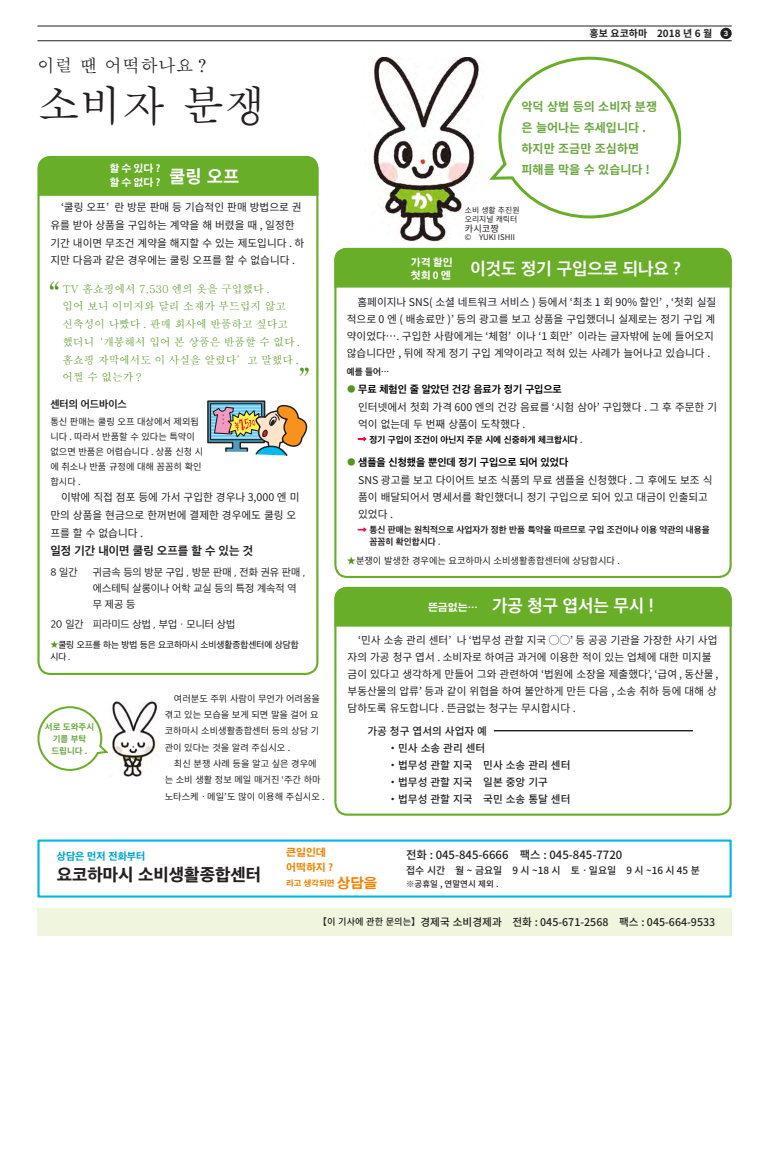
<style>
.page{position:relative;width:772px;height:1151px;background:#fff}
.page>*{position:absolute;margin:0;border:0;box-sizing:border-box;transform-origin:0 0}
.t1{font:42.5px "Apple Myungjo";color:#231f20}
.t2{font:500 34.7px "Adobe Myungjo Std";color:#56941f}
.t3{font:700 17.7px "Apple SD Gothic Neo";color:#fff}
.t4{font:800 17.7px "Apple SD Gothic Neo";color:#231f20}
.t5{font:17.7px "Apple Myungjo";color:#231f20}
.t6{font:700 17.7px "Source Han Sans KR";color:#fff}
.t7{font:700 12px/21.1px "Source Han Sans KR";color:#6ca743}
.t8{font:700 12px "Apple SD Gothic Neo";color:#231f20}
.t9{font:500 11.3px "Source Han Sans KR";color:#231f20}
.t10{font:10.6px/17px "Source Han Sans KR";color:#231f20}
.t11{font:500 10.6px "Source Han Sans KR";color:#231f20}
.t12{font:500 10.6px/17.7px "Adobe Myungjo Std";color:#56941f}
.t13{font:10.6px/16.3px "Apple SD Gothic Neo";color:#231f20}
.t14{font:700 10.6px "Apple SD Gothic Neo";color:#000}
.t15{font:800 10.6px "Apple SD Gothic Neo";color:#00a7cb}
.t16{font:700 10.6px "Apple SD Gothic Neo";color:#231f20}
.t17{font:500 9.9px "Source Han Sans KR";color:#231f20}
.t18{font:700 9.9px "Adobe Gothic Std";color:#fff}
.t19{font:700 9.9px "Source Han Sans KR";color:#231f20}
.t20{font:700 9.9px "Adobe Gothic Std";color:#f08300}
.t21{font:9.2px/16.3px "Source Han Sans KR";color:#231f20}
.t22{font:700 9.2px/12.1px "Apple SD Gothic Neo";color:#231f20}
.t23{font:9.2px/11.3px "Apple SD Gothic Neo";color:#000}
.t24{font:700 9.2px "Apple SD Gothic Neo";color:#000}
.t25{font:700 8.5px/12.1px "Source Han Sans KR";color:#6ca743;text-align:center}
.t26{font:500 8.5px "Source Han Sans KR";color:#231f20}
.t27{font:7.8px "Source Han Sans KR";color:#231f20}
.t28{font:700 7.8px "Adobe Gothic Std";color:#f08300}
.t29{font:700 7.1px "Source Han Sans KR";color:#fff}
.s1{color:#56941f}
.s2{color:#ff003e}
.s3{font-size:13.5px}
.s4{font-size:9.2px}
</style>
<div class="page">
<hr style="left:37px;top:26px;width:694px;height:1px;background:#231f20">
<hr style="left:37px;top:40px;width:694px;height:1px;background:#231f20">
<svg style="left:719px;top:28px;width:12px;height:11px"></svg>
<img style="left:372px;top:57px;width:109px;height:184px">
<svg style="left:489px;top:56px;width:193px;height:163px"></svg>
<div style="left:37px;top:156px;width:281px;height:519px;border:2px solid #68ae28;border-radius:12px"></div>
<div style="left:334px;top:248px;width:397px;height:330px;border:2px solid #68ae28;border-radius:12px"></div>
<div style="left:334px;top:587px;width:397px;height:229px;border:2px solid #68ae28;border-radius:12px"></div>
<svg style="left:37px;top:706px;width:71px;height:65px"></svg>
<img style="left:112px;top:701px;width:47px;height:76px">
<svg style="left:207px;top:400px;width:100px;height:56px"></svg>
<div style="left:37px;top:839px;width:694px;height:59px;border:2px solid #03b8df"></div>
<div style="left:37px;top:908px;width:694px;height:27px;background:#f0f6de"></div>
<div style="left:38px;top:156px;width:280px;height:40px;background:#68ae28"></div>
<div style="left:334px;top:587px;width:397px;height:40px;background:#68ae28"></div>
<div style="left:334px;top:248px;width:397px;height:40px;background:#68ae28"></div>
<svg style="left:357px;top:437px;width:9px;height:4px"></svg>
<svg style="left:357px;top:527px;width:9px;height:5px"></svg>
<hr style="left:493px;top:730px;width:199px;height:1px;background:#231f20">
<p class="t5" style="left:38px;top:56px;width:170px">이럴 땐 어떡하나요 ?</p>
<p class="t1" style="left:38px;top:82px;width:231px">소비자 분쟁</p>
<p class="t18" style="left:109px;top:163px;width:52px">할 수 있다 ?</p>
<p class="t18" style="left:109px;top:176px;width:52px">할 수 없다 ?</p>
<p class="t6" style="left:169px;top:167px;width:72px">쿨링 오프</p>
<p class="t10" style="left:50px;top:199px;width:255px;line-height:17.7px">　‘쿨링 오프’ 란 방문 판매 등 기습적인 판매 방법으로 권 유를 받아 상품을 구입하는 계약을 해 버렸을 때 , 일정한 기간 내이면 무조건 계약을 해지할 수 있는 제도입니다 . 하 지만 다음과 같은 경우에는 쿨링 오프를 할 수 없습니다 .</p>
<p class="t2" style="left:27px;top:280px;width:36px">“</p>
<p class="t12" style="left:62px;top:280px;width:238px">TV 홈쇼핑에서 7,530 엔의 옷을 구입했다 .<br>입어 보니 이미지와 달리 소재가 부드럽지 않고 신축성이 나빴다 . 판매 회사에 반품하고 싶다고 했더니 ‘개봉해서 입어 본 상품은 반품할 수 없다 . 홈쇼핑 자막에서도 이 사실을 알렸다’고 말했다 . 어쩔 수 없는가 ?</p>
<p class="t16" style="left:50px;top:398px;width:78px">센터의 어드바이스</p>
<p class="t21" style="left:50px;top:415px;width:154px;line-height:14.9px">통신 판매는 쿨링 오프 대상에서 제외됩 니다 . 따라서 반품할 수 있다는 특약이 없으면 반품은 어렵습니다 . 상품 신청 시 에 취소나 반품 규정에 대해 꼼꼼히 확인 합시다 .</p>
<p class="t10" style="left:50px;top:489px;width:250px;line-height:17.7px">　이밖에 직접 점포 등에 가서 구입한 경우나 3,000 엔 미 만의 상품을 현금으로 한꺼번에 결제한 경우에도 쿨링 오 프를 할 수 없습니다 .</p>
<p class="t8" style="left:50px;top:544px;width:204px">일정 기간 내이면 쿨링 오프를 할 수 있는 것</p>
<p class="t13" style="left:50px;top:564px;width:29px">8 일간</p>
<p class="t13" style="left:93px;top:564px;width:214px">귀금속등의방문구입,방문판매,전화권유판매, 에스테틱 살롱이나 어학 교실 등의 특정 계속적 역 무제공등</p>
<p class="t13" style="left:50px;top:616px;width:186px">20 일간 피라미드 상법 , 부업ㆍ모니터 상법</p>
<p class="t23" style="left:50px;top:640px;width:250px"><span class="s1">★</span>쿨링 오프를 하는 방법 등은 요코하마시 소비생활종합센터에 상담합 시다 .</p>
<p class="t2" style="left:297px;top:365px;width:36px">”</p>
<p class="t25" style="left:45px;top:721px;width:51px">서로 도와주시 기를 부탁 드립니다 .</p>
<p class="t21" style="left:165px;top:690px;width:157px">　여러분도 주위 사람이 무언가 어려움을 겪고 있는 모습을 보게 되면 말을 걸어 요 코하마시 소비생활종합센터 등의 상담 기 관이 있다는 것을 알려 주십시오 .</p>
<p class="t21" style="left:165px;top:756px;width:161px">　최신 분쟁 사례 등을 알고 싶은 경우에 는 소비 생활 정보 메일 매거진 ‘주간 하마 노타스케ㆍ메일’도 많이 이용해 주십시오 .</p>
<p class="t19" style="left:589px;top:28px;width:124px">홍보 요코하마 2018 년 6 월</p>
<p class="t29" style="left:722px;top:29px;width:9px">３</p>
<p class="t7" style="left:521px;top:96px;width:137px">악덕 상법 등의 소비자 분쟁 은 늘어나는 추세입니다 .</p>
<p class="t7" style="left:521px;top:138px;width:119px">하지만 조금만 조심하면</p>
<p class="t7" style="left:521px;top:159px;width:130px">피해를 막을 수 있습니다 !</p>
<p class="t27" style="left:464px;top:205px;width:56px">소비 생활 추진원</p>
<p class="t27" style="left:464px;top:215px;width:54px">오리지널 캐릭터</p>
<p class="t21" style="left:464px;top:221px;width:35px">카시코짱</p>
<p class="t27" style="left:464px;top:233px;width:52px">©　YUKI ISHII</p>
<p class="t18" style="left:410px;top:256px;width:43px">가격 할인</p>
<p class="t18" style="left:410px;top:269px;width:42px">첫회 0 엔</p>
<p class="t3" style="left:470px;top:259px;width:212px">이것도 정기 구입으로 되나요 ?</p>
<p class="t10" style="left:346px;top:294px;width:371px">　홈페이지나 SNS( 소셜 네트워크 서비스 ) 등에서 ‘최초 1 회 90% 할인’ , ‘첫회 실질 적으로 0 엔 ( 배송료만 )’ 등의 광고를 보고 상품을 구입했더니 실제로는 정기 구입 계 약이었다…. 구입한 사람에게는 ‘체험’ 이나 ‘1 회만’ 이라는 글자밖에 눈에 들어오지 않습니다만 , 뒤에 작게 정기 구입 계약이라고 적혀 있는 사례가 늘어나고 있습니다 .</p>
<p class="t22" style="left:346px;top:366px;width:44px">예를 들어…</p>
<p class="t14" style="left:346px;top:383px;width:216px"><span class="s1">●</span> 무료 체험인 줄 알았던 건강 음료가 정기 구입으로</p>
<p class="t10" style="left:358px;top:398px;width:360px">인터넷에서 첫회 가격 600 엔의 건강 음료를 ‘시험 삼아’ 구입했다 . 그 후 주문한 기 억이 없는데 두 번째 상품이 도착했다 .</p>
<p class="t24" style="left:358px;top:434px;width:226px"><span class="s2">→</span> 정기 구입이 조건이 아닌지 주문 시에 신중하게 체크합시다 .</p>
<p class="t14" style="left:346px;top:457px;width:223px"><span class="s1">●</span> 샘플을 신청했을 뿐인데 정기 구입으로 되어 있었다</p>
<p class="t10" style="left:358px;top:472px;width:355px">SNS 광고를 보고 다이어트 보조 식품의 무료 샘플을 신청했다 . 그 후에도 보조 식 품이 배달되어서 명세서를 확인했더니 정기 구입으로 되어 있고 대금이 인출되고 있었다 .</p>
<p class="t22" style="left:369px;top:525px;width:341px;text-indent:-11px"><span class="s2">→</span> 통신 판매는 원칙적으로 사업자가 정한 반품 특약을 따르므로 구입 조건이나 이용 약관의 내용을 꼼꼼히 확인합시다 .</p>
<p class="t21" style="left:346px;top:553px;width:274px"><span class="s1">★</span>분쟁이 발생한 경우에는 요코하마시 소비생활종합센터에 상담합시다 .</p>
<p class="t18" style="left:427px;top:601px;width:51px">뜬금없는…</p>
<p class="t3" style="left:492px;top:596px;width:163px">가공 청구 엽서는 무시 !</p>
<p class="t10" style="left:347px;top:632px;width:372px">　‘민사 소송 관리 센터’ 나 ‘법무성 관할 지국 ◯◯’ 등 공공 기관을 가장한 사기 사업 자의 가공 청구 엽서 . 소비자로 하여금 과거에 이용한 적이 있는 업체에 대한 미지불 금이 있다고 생각하게 만들어 그와 관련하여 ‘법원에 소장을 제출했다’, ‘급여 , 동산물 , 부동산물의 압류’ 등과 같이 위협을 하여 불안하게 만든 다음 , 소송 취하 등에 대해 상 담하도록 유도합니다 . 뜬금없는 청구는 무시합시다 .</p>
<p class="t11" style="left:367px;top:725px;width:121px">가공 청구 엽서의 사업자 예</p>
<p class="t11" style="left:387px;top:742px;width:99px">・민사 소송 관리 센터</p>
<p class="t11" style="left:387px;top:759px;width:184px">・법무성 관할 지국　민사 소송 관리 센터</p>
<p class="t11" style="left:387px;top:776px;width:162px">・법무성 관할 지국　일본 중앙 기구</p>
<p class="t11" style="left:387px;top:793px;width:184px">・법무성 관할 지국　국민 소송 통달 센터</p>
<p class="t15" style="left:57px;top:850px;width:90px">상담은 먼저 전화부터</p>
<p class="t4" style="left:57px;top:865px;width:205px">요코하마시 소비생활종합센터</p>
<p class="t20" style="left:286px;top:847px;width:41px">큰일인데</p>
<p class="t20" style="left:286px;top:861px;width:48px">어떡하지 ?</p>
<p class="t28" style="left:286px;top:878px;width:93px">라고 생각되면 <span class="s3">상담을</span></p>
<p class="t9" style="left:405px;top:848px;width:218px">전화 : 045-845-6666　팩스 : 045-845-7720</p>
<p class="t17" style="left:405px;top:864px;width:295px">접수 시간　월 ~ 금요일　9 시 ~18 시　토ㆍ일요일　9 시 ~16 시 45 분</p>
<p class="t26" style="left:405px;top:879px;width:94px">※공휴일 , 연말연시 제외 .</p>
<p class="t11" style="left:318px;top:916px;width:398px"><span class="s4">【이 기사에 관한 문의는】</span>경제국 소비경제과　전화 : 045-671-2568　팩스 : 045-664-9533</p>
</div>
